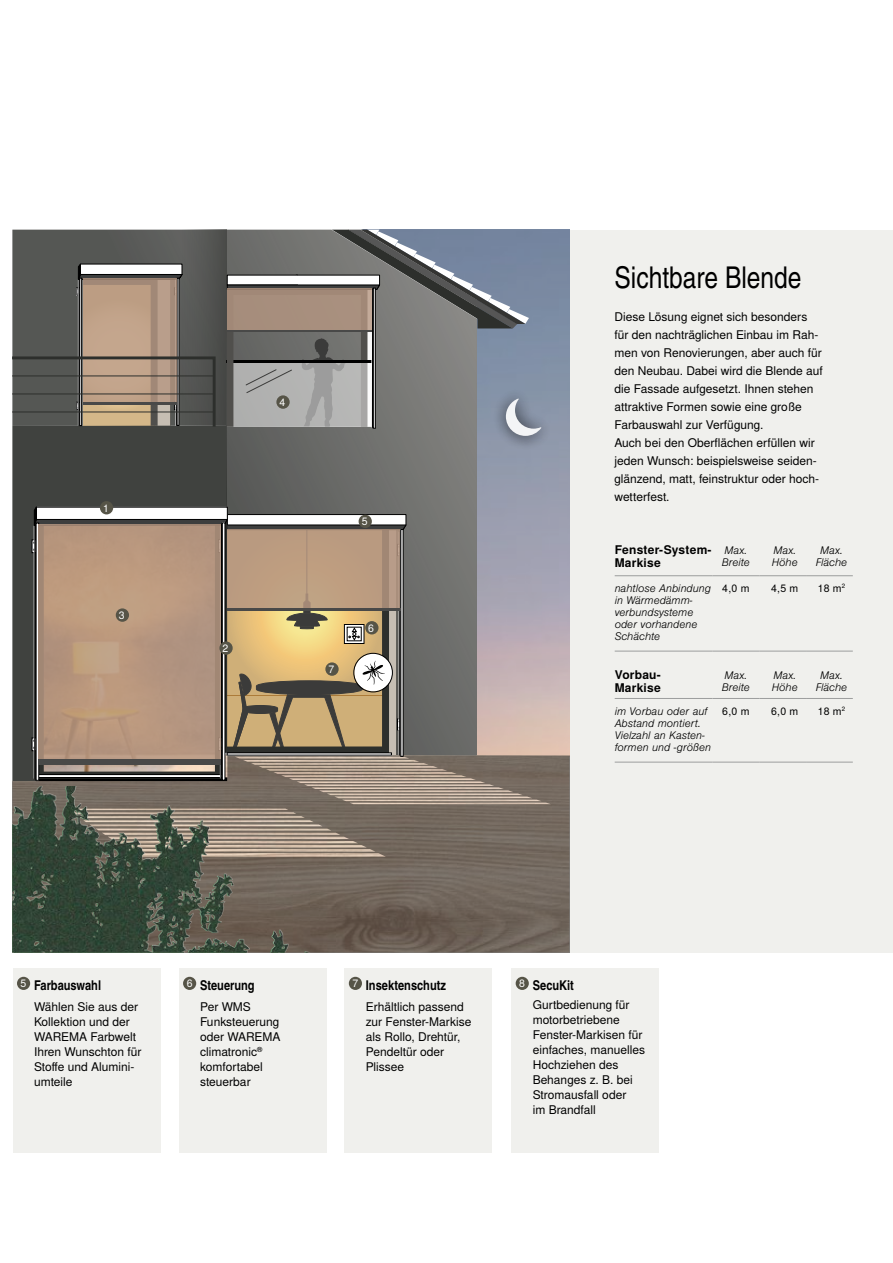
<style>
.page{position:relative;width:893px;height:1263px;background:#fff}
.page>*{position:absolute;margin:0;border:0;box-sizing:border-box;transform-origin:0 0}
.t1{font:30px "Warema Nimbus Cnd";color:#000}
.t2{font:700 13.5px "Warema Nimbus Cnd";color:#000}
.t3{font:12px/15px "Warema Nimbus";color:#000}
.t4{font:700 12px/13.5px "Warema Nimbus";letter-spacing:.02em;color:#000}
.t5{font:italic 300 10.5px/12px "Warema Nimbus";color:#000}
.t6{font:10.5px "Warema Nimbus";color:#000}
.t7{font:10.5px "Warema Nimbus";color:#fff}
</style>
<div class="page">
<div style="left:345px;top:968px;width:147px;height:184px;background:#f0f0ed"></div>
<div style="left:349px;top:977px;width:13px;height:13px;background:#565447;border-radius:50%"></div>
<div style="left:569px;top:230px;width:324px;height:722px;background:#f0f0ed"></div>
<div style="left:13px;top:968px;width:147px;height:184px;background:#f0f0ed"></div>
<div style="left:17px;top:977px;width:13px;height:13px;background:#565447;border-radius:50%"></div>
<div style="left:179px;top:968px;width:147px;height:184px;background:#f0f0ed"></div>
<div style="left:183px;top:977px;width:13px;height:13px;background:#565447;border-radius:50%"></div>
<div style="left:511px;top:968px;width:148px;height:184px;background:#f0f0ed"></div>
<div style="left:516px;top:977px;width:13px;height:13px;background:#565447;border-radius:50%"></div>
<svg style="left:49px;top:755px;width:520px;height:197px;background:#786d62"></svg>
<svg style="left:12px;top:230px;width:465px;height:525px;background:#60615f"></svg>
<div style="left:181px;top:230px;width:46px;height:196px;background:linear-gradient(to right,#646463,#494a48)"></div>
<img style="left:12px;top:786px;width:340px;height:166px">
<svg style="left:226px;top:230px;width:315px;height:206px;background:#808488"></svg>
<div style="left:32px;top:737px;width:5px;height:14px;border:1px solid #000"></div>
<div style="left:32px;top:539px;width:5px;height:14px;border:1px solid #000"></div>
<div style="left:227px;top:288px;width:145px;height:42px;background:#a78e7d"></div>
<hr style="left:227px;top:330px;width:145px;height:2px;background:#494948">
<svg style="left:12px;top:263px;width:205px;height:216px;background:#6f685f"></svg>
<svg style="left:33px;top:506px;width:374px;height:275px;background:#ab937a"></svg>
<div style="left:276px;top:395px;width:14px;height:14px;background:#565447;border-radius:50%"></div>
<div style="left:116px;top:608px;width:13px;height:14px;background:#565447;border-radius:50%"></div>
<div style="left:100px;top:501px;width:13px;height:13px;background:#565447;border-radius:50%"></div>
<div style="left:325px;top:662px;width:14px;height:14px;background:#565447;border-radius:50%"></div>
<div style="left:359px;top:515px;width:13px;height:13px;background:#565447;border-radius:50%"></div>
<div style="left:219px;top:641px;width:14px;height:14px;background:#565447;border-radius:50%"></div>
<hr style="left:615px;top:575px;width:97px;height:1px;background:#9c9d9d">
<hr style="left:615px;top:651px;width:97px;height:1px;background:#9c9d9d">
<hr style="left:712px;top:651px;width:47px;height:1px;background:#9c9d9d">
<hr style="left:759px;top:651px;width:47px;height:1px;background:#9c9d9d">
<hr style="left:806px;top:651px;width:47px;height:1px;background:#9c9d9d">
<hr style="left:615px;top:698px;width:97px;height:1px;background:#9c9d9d">
<hr style="left:615px;top:762px;width:97px;height:1px;background:#9c9d9d">
<hr style="left:712px;top:762px;width:47px;height:1px;background:#9c9d9d">
<hr style="left:759px;top:762px;width:47px;height:1px;background:#9c9d9d">
<hr style="left:806px;top:762px;width:47px;height:1px;background:#9c9d9d">
<hr style="left:712px;top:575px;width:47px;height:1px;background:#9c9d9d">
<hr style="left:759px;top:575px;width:47px;height:1px;background:#9c9d9d">
<hr style="left:806px;top:575px;width:47px;height:1px;background:#9c9d9d">
<hr style="left:712px;top:698px;width:47px;height:1px;background:#9c9d9d">
<hr style="left:759px;top:698px;width:47px;height:1px;background:#9c9d9d">
<hr style="left:806px;top:698px;width:47px;height:1px;background:#9c9d9d">
<div style="left:365px;top:621px;width:13px;height:13px;background:#565447;border-radius:50%"></div>
<p class="t7" style="left:103px;top:502px;width:7px">1</p>
<p class="t7" style="left:119px;top:609px;width:7px">3</p>
<p class="t7" style="left:222px;top:642px;width:7px">2</p>
<p class="t7" style="left:279px;top:396px;width:7px">4</p>
<p class="t7" style="left:362px;top:515px;width:7px">5</p>
<p class="t7" style="left:328px;top:663px;width:7px">7</p>
<p class="t7" style="left:368px;top:622px;width:7px">6</p>
<h1 class="t1" style="left:614px;top:259px;width:189px">Sichtbare Blende</h1>
<p class="t3" style="left:614px;top:308px;width:210px;line-height:18px">Diese Lösung eignet sich besonders für den nachträglichen Einbau im Rah&shy;men von Renovierungen, aber auch für den Neubau. Dabei wird die Blende auf die Fassade aufgesetzt. Ihnen stehen attraktive Formen sowie eine große Farbauswahl zur Verfügung.<br>Auch bei den Oberflächen erfüllen wir jeden Wunsch: beispielsweise seiden&shy;glänzend, matt, feinstruktur oder hoch&shy;wetterfest.</p>
<p class="t4" style="left:615px;top:543px;width:98px">Fenster-System-<br>Markise</p>
<p class="t5" style="left:722px;top:544px;width:30px">Max.<br>Breite</p>
<p class="t5" style="left:772px;top:544px;width:28px">Max.<br>Höhe</p>
<p class="t5" style="left:816px;top:544px;width:33px;text-align:center">Max.<br>Fläche</p>
<p class="t5" style="left:615px;top:582px;width:98px">nahtlose Anbindung in Wärmedämm&shy;verbundsysteme oder vorhandene<br>Schächte</p>
<p class="t6" style="left:722px;top:582px;width:29px">4,0 m</p>
<p class="t6" style="left:771px;top:582px;width:29px">4,5 m</p>
<p class="t6" style="left:818px;top:582px;width:29px">18 m<sup>2</sup></p>
<p class="t4" style="left:615px;top:668px;width:48px">Vorbau-<br>Markise</p>
<p class="t5" style="left:722px;top:669px;width:30px">Max.<br>Breite</p>
<p class="t5" style="left:772px;top:669px;width:28px">Max.<br>Höhe</p>
<p class="t5" style="left:816px;top:669px;width:33px;text-align:center">Max.<br>Fläche</p>
<p class="t5" style="left:615px;top:705px;width:98px">im Vorbau oder auf<br>Abstand montiert.<br>Vielzahl an Kasten&shy;formen und -größen</p>
<p class="t6" style="left:722px;top:705px;width:29px">6,0 m</p>
<p class="t6" style="left:771px;top:705px;width:29px">6,0 m</p>
<p class="t6" style="left:818px;top:705px;width:29px">18 m<sup>2</sup></p>
<p class="t2" style="left:21px;top:977px;width:82px"><sup>5</sup> Farbauswahl</p>
<p class="t3" style="left:34px;top:1000px;width:109px">Wählen Sie aus der<br>Kollektion und der<br>WAREMA Farbwelt<br>Ihren Wunschton für<br>Stoffe und Alumini&shy;umteile</p>
<p class="t2" style="left:187px;top:977px;width:70px"><sup>6</sup> Steuerung</p>
<p class="t3" style="left:200px;top:1000px;width:82px">Per WMS<br>Funksteuerung oder WAREMA climatronic<sup>® </sup>komfortabel steuerbar</p>
<p class="t2" style="left:352px;top:977px;width:95px"><sup>7</sup> Insektenschutz</p>
<p class="t3" style="left:366px;top:1000px;width:107px">Erhältlich passend zur Fenster-Markise als Rollo, Drehtür,<br>Pendeltür oder<br>Plissee</p>
<p class="t2" style="left:519px;top:977px;width:56px"><sup>8</sup> SecuKit</p>
<p class="t3" style="left:533px;top:998px;width:114px">Gurtbedienung für motorbetriebene<br>Fenster-Markisen für einfaches, manuelles<br>Hochziehen des<br>Behanges z. B. bei<br>Stromausfall oder<br>im Brandfall</p>
</div>
